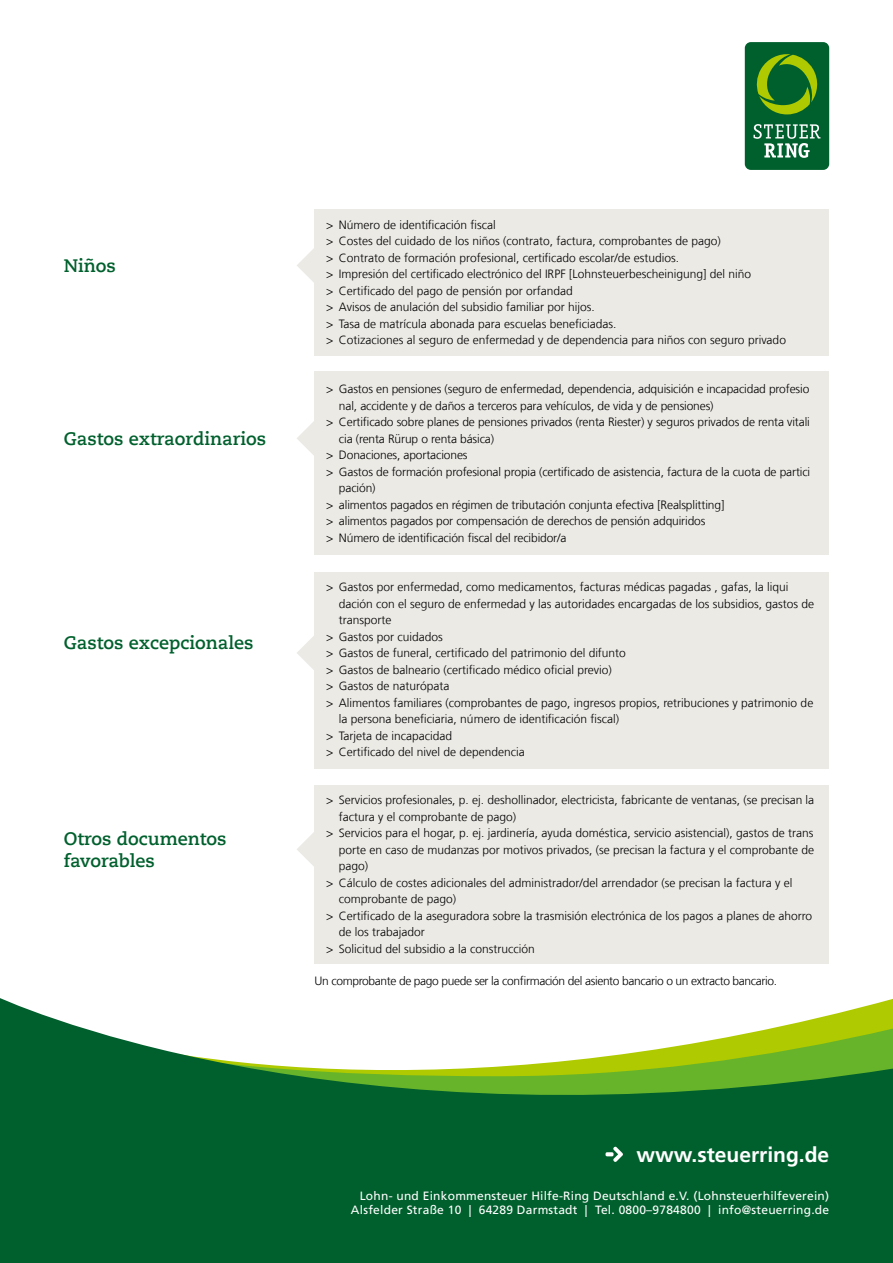
<style>
.page{position:relative;width:893px;height:1263px;background:#fff}
.page>*{position:absolute;margin:0;border:0;box-sizing:border-box;transform-origin:0 0}
.t1{font:700 21px "Frutiger LT Com";color:#fff}
.t2{font:700 18px/21.6px "Caecilia Com 75";color:#00602d}
.t3{font:300 12px/16.5px "Frutiger LT Com";color:#000}
.t4{font:12px/14.4px "Frutiger LT Com";letter-spacing:.02em;color:#fff;text-align:right}
.t5{font:300 12px "Frutiger LT Com";letter-spacing:-.03em;color:#000}
</style>
<div class="page">
<div style="left:745px;top:42px;width:84px;height:128px;background:#00602d;border-radius:6px"></div>
<svg style="left:756px;top:54px;width:62px;height:60px"></svg>
<svg style="left:753px;top:124px;width:67px;height:34px"></svg>
<svg style="left:0;top:998px;width:893px;height:265px;fill:#00602d"></svg>
<div style="left:315px;top:572px;width:514px;height:197px;background:#eceae5"></div>
<div style="left:315px;top:785px;width:514px;height:178px;background:#eceae5"></div>
<svg style="left:297px;top:635px;width:18px;height:36px"></svg>
<svg style="left:297px;top:831px;width:18px;height:36px"></svg>
<svg style="left:605px;top:1146px;width:19px;height:16px"></svg>
<div style="left:315px;top:372px;width:514px;height:183px;background:#eceae5"></div>
<svg style="left:297px;top:420px;width:18px;height:36px"></svg>
<div style="left:315px;top:210px;width:514px;height:146px;background:#eceae5"></div>
<svg style="left:297px;top:247px;width:18px;height:37px"></svg>
<h2 class="t2" style="left:64px;top:255px;width:54px">Niños</h2>
<h2 class="t2" style="left:64px;top:428px;width:204px">Gastos extraordinarios</h2>
<h2 class="t2" style="left:64px;top:631px;width:191px">Gastos excepcionales</h2>
<h2 class="t2" style="left:64px;top:828px;width:164px">Otros documentos favorables</h2>
<p class="t3" style="left:326px;top:216px;width:461px">&gt; Número de identificación fiscal<br>&gt; Costes del cuidado de los niños (contrato, factura, comprobantes de pago)<br>&gt; Contrato de formación profesional, certificado escolar/de estudios.<br>&gt; Impresión del certificado electrónico del IRPF [Lohnsteuerbescheinigung] del niño<br>&gt; Certificado del pago de pensión por orfandad<br>&gt; Avisos de anulación del subsidio familiar por hijos.<br>&gt; Tasa de matrícula abonada para escuelas beneficiadas.<br>&gt; Cotizaciones al seguro de enfermedad y de dependencia para niños con seguro privado</p>
<p class="t3" style="left:326px;top:381px;width:485px">&gt; Gastos en pensiones (seguro de enfermedad, dependencia, adquisición e incapacidad profesio</p>
<p class="t3" style="left:339px;top:397px;width:376px">nal, accidente y de daños a terceros para vehículos, de vida y de pensiones)</p>
<p class="t3" style="left:326px;top:414px;width:485px">&gt; Certificado sobre planes de pensiones privados (renta Riester) y seguros privados de renta vitali</p>
<p class="t3" style="left:339px;top:430px;width:157px">cia (renta Rürup o renta básica)</p>
<p class="t3" style="left:326px;top:447px;width:143px">&gt; Donaciones, aportaciones</p>
<p class="t3" style="left:326px;top:463px;width:486px">&gt; Gastos de formación profesional propia (certificado de asistencia, factura de la cuota de partici</p>
<p class="t3" style="left:339px;top:480px;width:38px">pación)</p>
<p class="t3" style="left:326px;top:496px;width:400px">&gt; alimentos pagados en régimen de tributación conjunta efectiva [Realsplitting]</p>
<p class="t3" style="left:326px;top:513px;width:381px">&gt; alimentos pagados por compensación de derechos de pensión adquiridos</p>
<p class="t3" style="left:326px;top:529px;width:242px">&gt; Número de identificación fiscal del recibidor/a</p>
<p class="t3" style="left:326px;top:579px;width:464px">&gt; Gastos por enfermedad, como medicamentos, facturas médicas pagadas , gafas, la liqui</p>
<p class="t3" style="left:339px;top:595px;width:477px">dación con el seguro de enfermedad y las autoridades encargadas de los subsidios, gastos de</p>
<p class="t3" style="left:339px;top:612px;width:54px">transporte</p>
<p class="t3" style="left:326px;top:628px;width:118px">&gt; Gastos por cuidados</p>
<p class="t3" style="left:326px;top:645px;width:301px">&gt; Gastos de funeral, certificado del patrimonio del difunto</p>
<p class="t3" style="left:326px;top:661px;width:287px">&gt; Gastos de balneario (certificado médico oficial previo)</p>
<p class="t3" style="left:326px;top:678px;width:125px">&gt; Gastos de naturópata</p>
<p class="t3" style="left:326px;top:694px;width:489px">&gt; Alimentos familiares (comprobantes de pago, ingresos propios, retribuciones y patrimonio de</p>
<p class="t3" style="left:339px;top:711px;width:282px">la persona beneficiaria, número de identificación fiscal)</p>
<p class="t3" style="left:326px;top:727px;width:128px">&gt; Tarjeta de incapacidad</p>
<p class="t3" style="left:326px;top:744px;width:200px">&gt; Certificado del nivel de dependencia</p>
<p class="t3" style="left:326px;top:792px;width:490px">&gt; Servicios profesionales, p. ej. deshollinador, electricista, fabricante de ventanas, (se precisan la</p>
<p class="t3" style="left:339px;top:808px;width:179px">factura y el comprobante de pago)</p>
<p class="t3" style="left:326px;top:825px;width:489px">&gt; Servicios para el hogar, p. ej. jardinería, ayuda doméstica, servicio asistencial), gastos de trans</p>
<p class="t3" style="left:339px;top:841px;width:477px">porte en caso de mudanzas por motivos privados, (se precisan la factura y el comprobante de</p>
<p class="t3" style="left:339px;top:858px;width:31px">pago)</p>
<p class="t3" style="left:326px;top:874px;width:468px">&gt; Cálculo de costes adicionales del administrador/del arrendador (se precisan la factura y el</p>
<p class="t3" style="left:339px;top:891px;width:119px">comprobante de pago)</p>
<p class="t3" style="left:326px;top:907px;width:487px">&gt; Certificado de la aseguradora sobre la trasmisión electrónica de los pagos a planes de ahorro</p>
<p class="t3" style="left:339px;top:924px;width:88px">de los trabajador</p>
<p class="t3" style="left:326px;top:940px;width:210px">&gt; Solicitud del subsidio a la construcción</p>
<p class="t5" style="left:315px;top:974px;width:464px">Un comprobante de pago puede ser la confirmación del asiento bancario o un extracto bancario.</p>
<h1 class="t1" style="left:637px;top:1142px;width:194px">www.steuerring.de</h1>
<p class="t4" style="left:351px;top:1188px;width:480px">Lohn- und Einkommensteuer Hilfe-Ring Deutschland e.V. (Lohnsteuerhilfeverein)<br>Alsfelder Straße 10 | 64289 Darmstadt | Tel. 0800–9784800 | info@steuerring.de</p>
</div>
